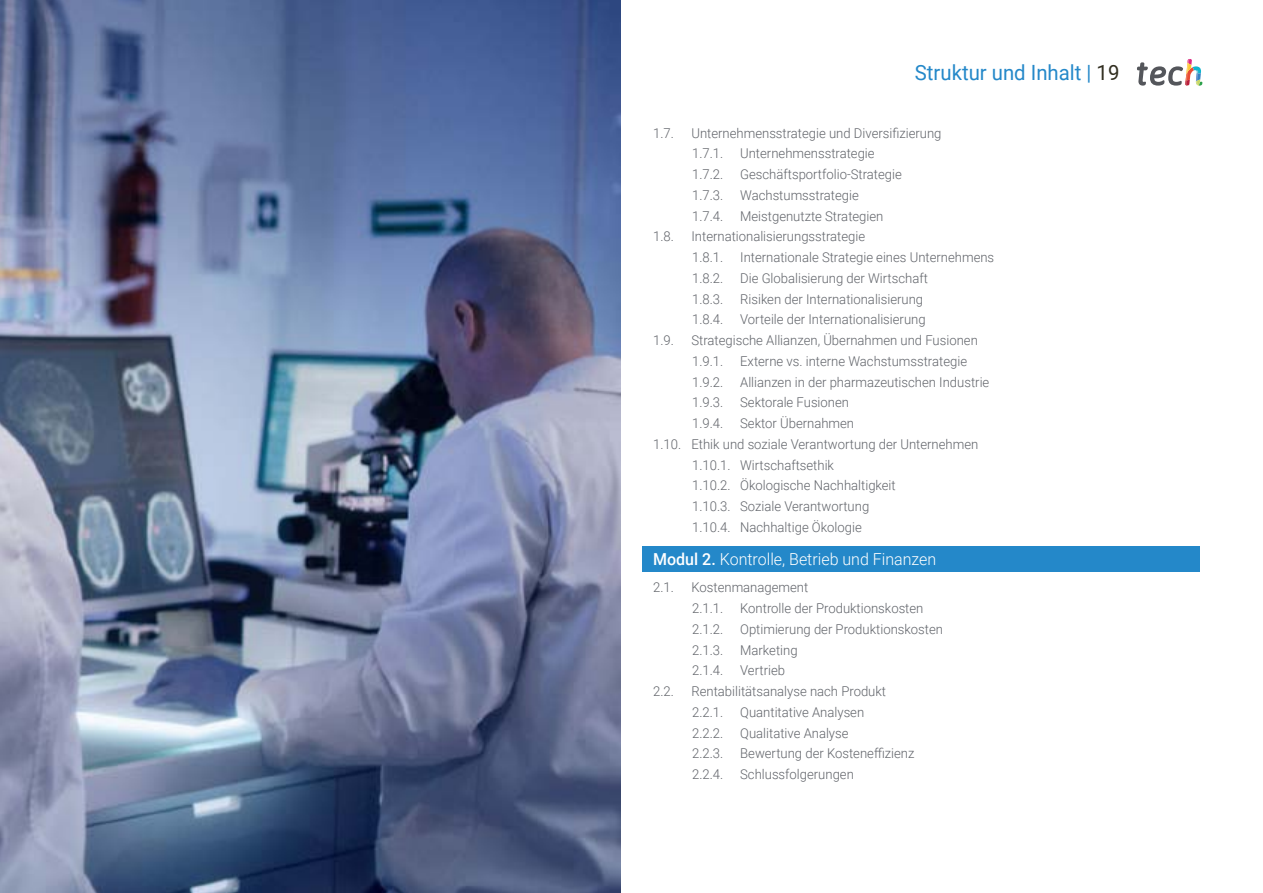
<style>
.page{position:relative;width:1263px;height:893px;background:#fff}
.page>*{position:absolute;margin:0;border:0;box-sizing:border-box;transform-origin:0 0}
.t1{font:21px "Roboto";color:#2488c9}
.t2{font:300 16.5px "Roboto";color:#fff}
.t3{font:300 13.5px/20.7px "Roboto";color:#61646a}
.s1{color:#312e20}
.s2{font-weight:500}
</style>
<div class="page">
<img style="left:0;top:0;width:621px;height:893px">
<div style="left:642px;top:546px;width:557px;height:25px;background:#2488c9"></div>
<svg style="left:1137px;top:59px;width:65px;height:27px"></svg>
<h1 class="t1" style="left:915px;top:57px;width:206px">Struktur und Inhalt | <span class="s1">19</span></h1>
<p class="t3" style="left:653px;top:122px;width:22px">1.7.</p>
<p class="t3" style="left:691px;top:122px;width:252px">Unternehmensstrategie und Diversifizierung 1.7.1. Unternehmensstrategie<br>1.7.2. Geschäftsportfolio-Strategie<br>1.7.3. Wachstumsstrategie<br>1.7.4. Meistgenutzte Strategien</p>
<p class="t3" style="left:653px;top:226px;width:22px">1.8.</p>
<p class="t3" style="left:691px;top:226px;width:304px">Internationalisierungsstrategie<br>1.8.1. Internationale Strategie eines Unternehmens 1.8.2. Die Globalisierung der Wirtschaft<br>1.8.3. Risiken der Internationalisierung<br>1.8.4. Vorteile der Internationalisierung</p>
<p class="t3" style="left:653px;top:330px;width:22px">1.9.</p>
<p class="t3" style="left:691px;top:330px;width:288px">Strategische Allianzen, Übernahmen und Fusionen</p>
<p class="t3" style="left:692px;top:350px;width:276px">1.9.1. Externe vs. interne Wachstumsstrategie</p>
<p class="t3" style="left:692px;top:371px;width:299px">1.9.2. Allianzen in der pharmazeutischen Industrie</p>
<p class="t3" style="left:692px;top:392px;width:158px">1.9.3. Sektorale Fusionen</p>
<p class="t3" style="left:692px;top:413px;width:163px">1.9.4. Sektor Übernahmen</p>
<p class="t3" style="left:653px;top:433px;width:327px">1.10. Ethik und soziale Verantwortung der Unternehmen</p>
<p class="t3" style="left:692px;top:454px;width:143px">1.10.1. Wirtschaftsethik</p>
<p class="t3" style="left:692px;top:475px;width:205px">1.10.2. Ökologische Nachhaltigkeit</p>
<p class="t3" style="left:692px;top:496px;width:179px">1.10.3. Soziale Verantwortung</p>
<p class="t3" style="left:692px;top:516px;width:171px">1.10.4. Nachhaltige Ökologie</p>
<p class="t2" style="left:653px;top:548px;width:285px"><span class="s2">Modul 2.</span> Kontrolle, Betrieb und Finanzen</p>
<p class="t3" style="left:653px;top:577px;width:22px">2.1.</p>
<p class="t3" style="left:691px;top:577px;width:253px">Kostenmanagement<br>2.1.1. Kontrolle der Produktionskosten<br>2.1.2. Optimierung der Produktionskosten<br>2.1.3. Marketing<br>2.1.4. Vertrieb</p>
<p class="t3" style="left:653px;top:680px;width:22px">2.2.</p>
<p class="t3" style="left:691px;top:680px;width:225px">Rentabilitätsanalyse nach Produkt<br>2.2.1. Quantitative Analysen<br>2.2.2. Qualitative Analyse<br>2.2.3. Bewertung der Kosteneffizienz<br>2.2.4. Schlussfolgerungen</p>
</div>
